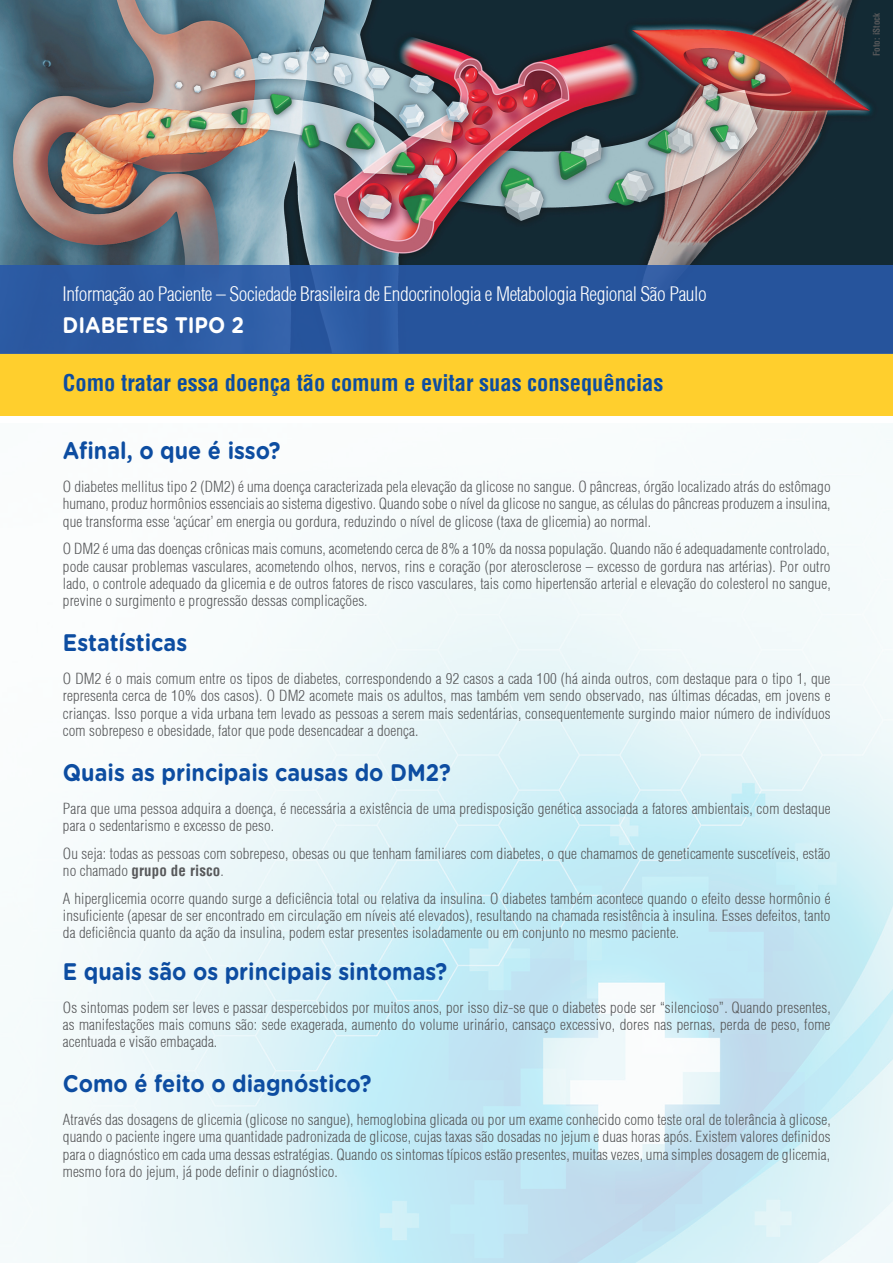
<style>
.page{position:relative;width:893px;height:1263px;background:#fff}
.page>*{position:absolute;margin:0;border:0;box-sizing:border-box;transform-origin:0 0}
.Topicos_encarte{font:700 24px "Gotham Rounded";color:#0d4da1;scale:.9 1}
.Subtitulo_encarte{font:700 condensed 22.5px "Helvetica";color:#0d4da1}
.Titulo_encarte{font:700 22.5px "Gotham Rounded";color:#fff;scale:.9 1}
.t1{font:300 condensed 19.5px "Helvetica";letter-spacing:-.02em;color:#fff}
.Texto_encarte{font:300 condensed 15px/17.2px "Helvetica";letter-spacing:.005em;color:#57585a;text-align:justify}
.Legenda_encarte{font:700 condensed 9px "Helvetica";color:#57585a}
.s1{font-weight:700}
</style>
<div class="page">
<img style="left:0;top:440px;width:893px;height:823px">
<img style="left:0;top:0;width:893px;height:265px">
<div style="left:0;top:353px;width:893px;height:63px;background:#ffcf2d"></div>
<div style="left:0;top:265px;width:893px;height:88px;background:linear-gradient(to right,#2e5ca4,#25539a)"></div>
<p class="Legenda_encarte" style="left:871px;top:56px;width:45px;rotate:-90deg">Foto: iStock</p>
<p class="t1" style="left:63px;top:281px;width:646px">Informação ao Paciente – Sociedade Brasileira de Endocrinologia e Metabologia Regional São Paulo</p>
<p class="Titulo_encarte" style="left:63px;top:308px;width:203px">DIABETES TIPO 2</p>
<p class="Subtitulo_encarte" style="left:63px;top:369px;width:602px">Como tratar essa doença tão comum e evitar suas consequências</p>
<p class="Topicos_encarte" style="left:63px;top:433px;width:243px">Afinal, o que é isso?</p>
<p class="Texto_encarte" style="left:63px;top:478px;width:769px">O diabetes mellitus tipo 2 (DM2) é uma doença caracterizada pela elevação da glicose no sangue. O pâncreas, órgão localizado atrás do estômago humano, produz hormônios essenciais ao sistema digestivo. Quando sobe o nível da glicose no sangue, as células do pâncreas produzem a insulina, que transforma esse ‘açúcar’ em energia ou gordura, reduzindo o nível de glicose (taxa de glicemia) ao normal.</p>
<p class="Texto_encarte" style="left:63px;top:540px;width:769px">O DM2 é uma das doenças crônicas mais comuns, acometendo cerca de 8% a 10% da nossa população. Quando não é adequadamente controlado, pode causar problemas vasculares, acometendo olhos, nervos, rins e coração (por aterosclerose – excesso de gordura nas artérias). Por outro lado, o controle adequado da glicemia e de outros fatores de risco vasculares, tais como hipertensão arterial e elevação do colesterol no sangue, previne o surgimento e progressão dessas complicações.</p>
<p class="Topicos_encarte" style="left:63px;top:625px;width:140px">Estatísticas</p>
<p class="Texto_encarte" style="left:63px;top:670px;width:769px">O DM2 é o mais comum entre os tipos de diabetes, correspondendo a 92 casos a cada 100 (há ainda outros, com destaque para o tipo 1, que representa cerca de 10% dos casos). O DM2 acomete mais os adultos, mas também vem sendo observado, nas últimas décadas, em jovens e crianças. Isso porque a vida urbana tem levado as pessoas a serem mais sedentárias, consequentemente surgindo maior número de indivíduos com sobrepeso e obesidade, fator que pode desencadear a doença.</p>
<p class="Topicos_encarte" style="left:63px;top:754px;width:433px">Quais as principais causas do DM2?</p>
<p class="Texto_encarte" style="left:63px;top:799px;width:769px">Para que uma pessoa adquira a doença, é necessária a existência de uma predisposição genética associada a fatores ambientais, com destaque para o sedentarismo e excesso de peso.</p>
<p class="Texto_encarte" style="left:63px;top:844px;width:769px">Ou seja: todas as pessoas com sobrepeso, obesas ou que tenham familiares com diabetes, o que chamamos de geneticamente suscetíveis, estão no chamado <span class="s1">grupo de risco</span>.</p>
<p class="Texto_encarte" style="left:63px;top:889px;width:769px">A hiperglicemia ocorre quando surge a deficiência total ou relativa da insulina. O diabetes também acontece quando o efeito desse hormônio é insuficiente (apesar de ser encontrado em circulação em níveis até elevados), resultando na chamada resistência à insulina. Esses defeitos, tanto da deficiência quanto da ação da insulina, podem estar presentes isoladamente ou em conjunto no mesmo paciente.</p>
<p class="Topicos_encarte" style="left:63px;top:954px;width:429px">E quais são os principais sintomas?</p>
<p class="Texto_encarte" style="left:63px;top:999px;width:769px">Os sintomas podem ser leves e passar despercebidos por muitos anos, por isso diz-se que o diabetes pode ser “silencioso”. Quando presentes, as manifestações mais comuns são: sede exagerada, aumento do volume urinário, cansaço excessivo, dores nas pernas, perda de peso, fome acentuada e visão embaçada.</p>
<p class="Topicos_encarte" style="left:63px;top:1066px;width:344px">Como é feito o diagnóstico?</p>
<p class="Texto_encarte" style="left:63px;top:1111px;width:769px">Através das dosagens de glicemia (glicose no sangue), hemoglobina glicada ou por um exame conhecido como teste oral de tolerância à glicose, quando o paciente ingere uma quantidade padronizada de glicose, cujas taxas são dosadas no jejum e duas horas após. Existem valores definidos para o diagnóstico em cada uma dessas estratégias. Quando os sintomas típicos estão presentes, muitas vezes, uma simples dosagem de glicemia, mesmo fora do jejum, já pode definir o diagnóstico.</p>
</div>
